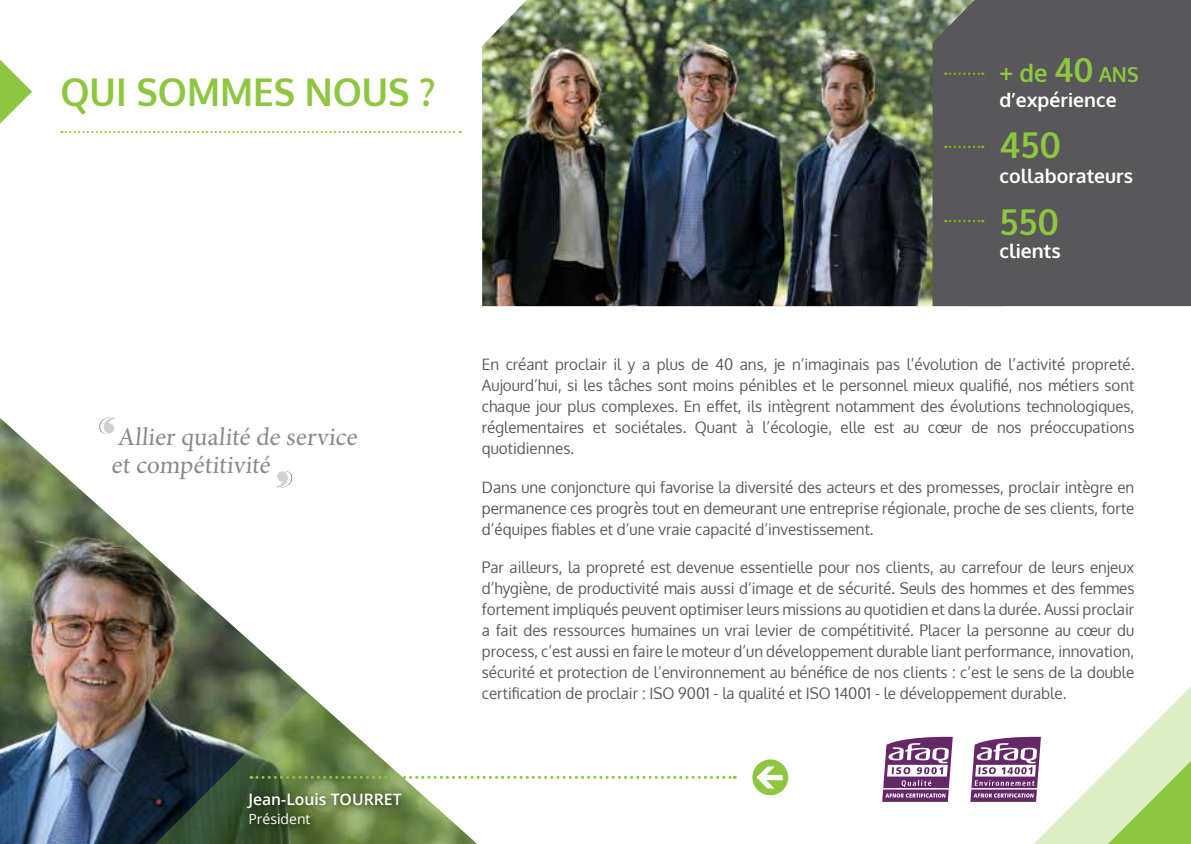
<style>
.page{position:relative;width:1191px;height:844px;background:#fff}
.page>*{position:absolute;margin:0;border:0;box-sizing:border-box;transform-origin:0 0}
.t1{font:700 38.32px "Oxygen";color:#8dc63f;scale:.96 1}
.t2{font:700 35.7px "Oxygen";color:#8dc63f;scale:.96 1}
.t3{font:25.55px/28.3px "Minion Pro";color:#8d898b}
.t4{font:700 24.85px "Oxygen";color:#8dc63f;scale:.96 1}
.t5{font:700 19.43px "Oxygen";color:#fff}
.t6{font:15.75px/21px "Oxygen";color:#58595b;text-align:justify;scale:.96 1}
.t7{font:600 15.75px "Open Sans";color:#fff}
.t8{font:14px "Open Sans";color:#fff}
.s1{font-size:33.07px}
.s2{font-size:20.65px}
</style>
<div class="page">
<img style="left:482px;top:0;width:450px;height:306px">
<img style="left:0;top:418px;width:306px;height:425px">
<img style="left:85px;top:691px;width:468px;height:152px">
<svg style="left:0;top:60px;width:32px;height:64px"></svg>
<svg style="left:62px;top:131px;width:399px;height:2px"></svg>
<div style="left:240px;top:785px;width:172px;height:50px;background:#000;opacity:.75"></div>
<svg style="left:636px;top:687px;width:555px;height:156px"></svg>
<svg style="left:1108px;top:760px;width:83px;height:83px;background:#b6da83"></svg>
<svg style="left:251px;top:775px;width:484px;height:3px"></svg>
<svg style="left:99px;top:417px;width:16px;height:16px"></svg>
<svg style="left:276px;top:471px;width:16px;height:16px"></svg>
<svg style="left:882px;top:736px;width:70px;height:65px"></svg>
<hr style="left:883px;top:788px;width:66px;height:1px;background:#fff">
<svg style="left:970px;top:736px;width:71px;height:65px"></svg>
<hr style="left:971px;top:788px;width:66px;height:1px;background:#fff">
<div style="left:932px;top:0;width:259px;height:306px;background:#58585a"></div>
<svg style="left:945px;top:72px;width:38px;height:3px"></svg>
<svg style="left:945px;top:146px;width:38px;height:2px"></svg>
<svg style="left:945px;top:220px;width:38px;height:2px"></svg>
<h1 class="t1" style="left:60px;top:68px;width:392px">QUI SOMMES NOUS ?</h1>
<h3 class="t3" style="left:111px;top:422px;width:250px">Allier qualité de service et compétitivité</h3>
<p class="t7" style="left:248px;top:788px;width:155px">Jean-Louis TOURRET</p>
<p class="t8" style="left:248px;top:809px;width:64px">Président</p>
<h3 class="t4" style="left:999px;top:57px;width:146px">+ de <span class="s1">40</span> <span class="s2">ANS</span></h3>
<p class="t5" style="left:999px;top:87px;width:119px">d’expérience</p>
<h2 class="t2" style="left:999px;top:123px;width:66px">450</h2>
<p class="t5" style="left:999px;top:164px;width:135px">collaborateurs</p>
<h2 class="t2" style="left:999px;top:200px;width:64px">550</h2>
<p class="t5" style="left:999px;top:239px;width:63px">clients</p>
<p class="t6" style="left:482px;top:354px;width:681px">En créant proclair il y a plus de 40 ans, je n’imaginais pas l’évolution de l’activité propreté.<br>Aujourd’hui, si les tâches sont moins pénibles et le personnel mieux qualifié, nos métiers sont chaque jour plus complexes. En effet, ils intègrent notamment des évolutions technologiques, réglementaires et sociétales. Quant à l’écologie, elle est au cœur de nos préoccupations quotidiennes.</p>
<p class="t6" style="left:482px;top:476px;width:681px">Dans une conjoncture qui favorise la diversité des acteurs et des promesses, proclair intègre en permanence ces progrès tout en demeurant une entreprise régionale, proche de ses clients, forte d’équipes fiables et d’une vraie capacité d’investissement.</p>
<p class="t6" style="left:482px;top:557px;width:681px">Par ailleurs, la propreté est devenue essentielle pour nos clients, au carrefour de leurs enjeux d’hygiène, de productivité mais aussi d’image et de sécurité. Seuls des hommes et des femmes fortement impliqués peuvent optimiser leurs missions au quotidien et dans la durée. Aussi proclair a fait des ressources humaines un vrai levier de compétitivité. Placer la personne au cœur du process, c’est aussi en faire le moteur d’un développement durable liant performance, innovation, sécurité et protection de l’environnement au bénéfice de nos clients : c’est le sens de la double certification de proclair : ISO 9001 - la qualité et ISO 14001 - le développement durable.</p>
</div>
